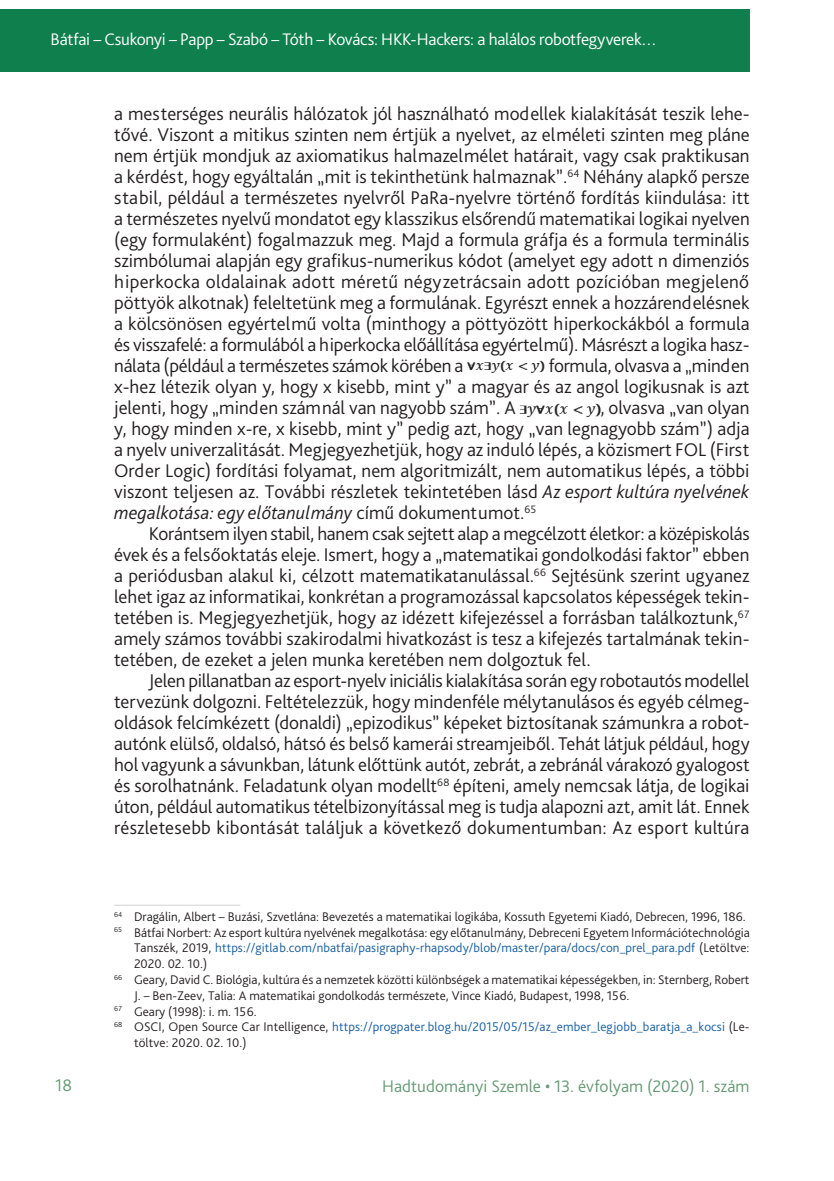
<style>
.page{position:relative;width:834px;height:1181px;background:#fff}
.page>*{position:absolute;margin:0;border:0;box-sizing:border-box;transform-origin:0 0}
._2__Body_copy_1st_pa{font:300 19.25px/21px "Bliss Pro";color:#231f20;text-align:justify}
._1__Body_copy{font:300 19.25px/21px "Bliss Pro";letter-spacing:-.005em;color:#231f20;text-align:justify}
.t1{font:300 17.5px "Bliss Pro";letter-spacing:-.015em;color:#fff}
.t2{font:300 17.5px "Bliss Pro";letter-spacing:.005em;color:#669976}
.Lábjegyzet{font:300 13.12px/15.8px "Bliss Pro";color:#231f20;text-align:justify}
.Lábjegyzet-2{font:300 13.12px/15.8px "Bliss Pro";letter-spacing:.01em;color:#175d9e}
.s1{font-style:italic}
.s2{color:#175d9e}
.s3{color:#231f20}
</style>
<div class="page">
<div style="left:0;top:9px;width:749px;height:63px;background:#0f7f4d"></div>
<img style="left:467px;top:360px;width:78px;height:13px">
<img style="left:519px;top:403px;width:81px;height:15px">
<hr style="left:114px;top:905px;width:126px;height:1px;background:#d1d2d4">
<p class="t1" style="left:51px;top:28px;width:607px">Bátfai – Csukonyi – Papp – Szabó – Tóth – Kovács: HKK-Hackers: a halálos robotfegyverek…</p>
<p class="_2__Body_copy_1st_pa" style="left:114px;top:103px;width:637px">a mesterséges neurális hálózatok jól használható modellek kialakítását teszik lehe&shy;tővé. Viszont a mitikus szinten nem értjük a nyelvet, az elméleti szinten meg pláne nem értjük mondjuk az axiomatikus halmazelmélet határait, vagy csak praktikusan a kérdést, hogy egyáltalán „mit is tekinthetünk halmaznak”.<sup>64</sup> Néhány alapkő persze stabil, például a természetes nyelvről PaRa-nyelvre történő fordítás kiindulása: itt a természetes nyelvű mondatot egy klasszikus elsőrendű matematikai logikai nyelven (egy formulaként) fogalmazzuk meg. Majd a formula gráfja és a formula terminális szimbólumai alapján egy grafikus-numerikus kódot (amelyet egy adott n dimenziós hiperkocka oldalainak adott méretű négyzetrácsain adott pozícióban megjelenő pöttyök alkotnak) feleltetünk meg a formulának. Egyrészt ennek a hozzárendelésnek a kölcsönösen egyértelmű volta (minthogy a pöttyözött hiperkockákból a formula és visszafelé: a formulából a hiperkocka előállítása egyértelmű). Másrészt a logika hasz&shy;nálata (például a természetes számok körében a</p>
<p class="_2__Body_copy_1st_pa" style="left:114px;top:355px;width:636px;text-indent:434px">formula, olvasva a „minden x-hez létezik olyan y, hogy x kisebb, mint y” a magyar és az angol logikusnak is azt jelenti, hogy „minden számnál van nagyobb szám”. A</p>
<p class="_2__Body_copy_1st_pa" style="left:114px;top:397px;width:637px;text-indent:486px">, olvasva „van olyan y, hogy minden x-re, x kisebb, mint y” pedig azt, hogy „van legnagyobb szám”) adja a nyelv univerzalitását. Megjegyezhetjük, hogy az induló lépés, a közismert FOL (First Order Logic) fordítási folyamat, nem algoritmizált, nem automatikus lépés, a többi viszont teljesen az. További részletek tekintetében lásd <span class="s1">Az esport kultúra nyelvének megalkotása: egy előtanulmány</span> című dokumentumot.<sup>65</sup></p>
<p class="_1__Body_copy" style="left:114px;top:523px;width:637px;text-indent:35px">Korántsem ilyen stabil, hanem csak sejtett alap a megcélzott életkor: a középiskolás évek és a felsőoktatás eleje. Ismert, hogy a „matematikai gondolkodási faktor” ebben a periódusban alakul ki, célzott matematikatanulással.<sup>66</sup> Sejtésünk szerint ugyanez lehet igaz az informatikai, konkrétan a programozással kapcsolatos képességek tekin&shy;tetében is. Megjegyezhetjük, hogy az idézett kifejezéssel a forrásban találkoztunk,<sup>67 </sup>amely számos további szakirodalmi hivatkozást is tesz a kifejezés tartalmának tekin&shy;tetében, de ezeket a jelen munka keretében nem dolgoztuk fel.</p>
<p class="_1__Body_copy" style="left:114px;top:670px;width:637px;text-indent:35px">Jelen pillanatban az esport-nyelv iniciális kialakítása során egy robotautós modellel tervezünk dolgozni. Feltételezzük, hogy mindenféle mélytanulásos és egyéb célmeg&shy;oldások felcímkézett (donaldi) „epizodikus” képeket biztosítanak számunkra a robot&shy;autónk elülső, oldalsó, hátsó és belső kamerái streamjeiből. Tehát látjuk például, hogy hol vagyunk a sávunkban, látunk előttünk autót, zebrát, a zebránál várakozó gyalogost és sorolhatnánk. Feladatunk olyan modellt<sup>68</sup> építeni, amely nemcsak látja, de logikai úton, például automatikus tételbizonyítással meg is tudja alapozni azt, amit lát. Ennek részletesebb kibontását találjuk a következő dokumentumban: Az esport kultúra</p>
<p class="Lábjegyzet" style="left:114px;top:908px;width:633px"><sup>64</sup> Dragálin, Albert – Buzási, Szvetlána: Bevezetés a matematikai logikába, Kossuth Egyetemi Kiadó, Debrecen, 1996, 186.</p>
<p class="Lábjegyzet" style="left:134px;top:924px;width:617px;text-indent:-20px"><sup>65</sup> Bátfai Norbert: Az esport kultúra nyelvének megalkotása: egy előtanulmány, Debreceni Egyetem Információtechnológia Tanszék, 2019, <span class="s2">https://gitlab.com/nbatfai/pasigraphy-rhapsody/blob/master/para/docs/con_prel_para.pdf</span> (Letöltve:<br>2020. 02. 10.)</p>
<p class="Lábjegyzet" style="left:134px;top:971px;width:617px;text-indent:-20px"><sup>66</sup> Geary, David C. Biológia, kultúra és a nemzetek közötti különbségek a matematikai képességekben, in: Sternberg, Robert<br>J. – Ben-Zeev, Talia: A matematikai gondolkodás természete, Vince Kiadó, Budapest, 1998, 156.</p>
<p class="Lábjegyzet" style="left:114px;top:1003px;width:144px"><sup>67</sup> Geary (1998): i. m. 156.</p>
<p class="Lábjegyzet-2" style="left:134px;top:1018px;width:617px;text-indent:-20px"><sup>68</sup> <span class="s3">OSCI, Open Source Car Intelligence,</span> https://progpater.blog.hu/2015/05/15/az_ember_legjobb_baratja_a_kocsi <span class="s3">(Le&shy;töltve: 2020. 02. 10.)</span></p>
<p class="t2" style="left:55px;top:1074px;width:18px">18</p>
<p class="t2" style="left:382px;top:1075px;width:369px">Hadtudományi Szemle • 13. évfolyam (2020) 1. szám</p>
</div>
